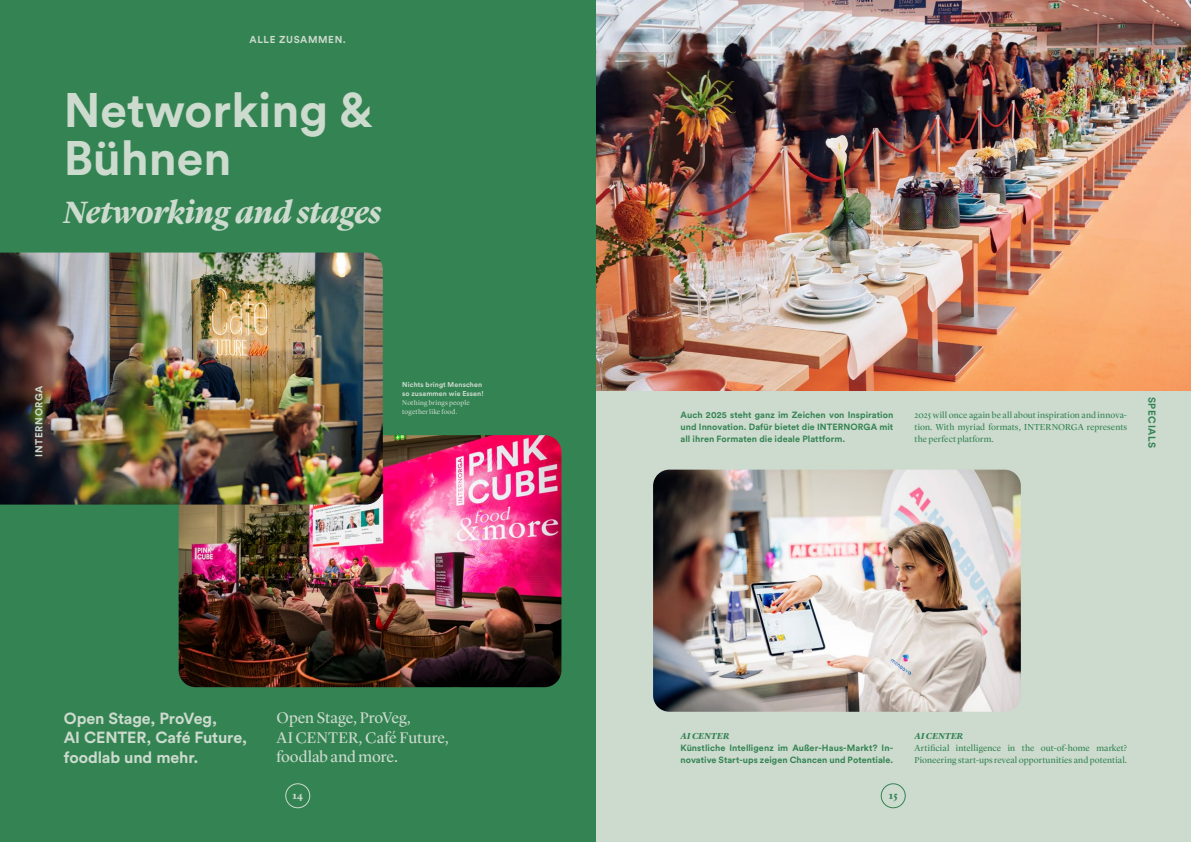
<style>
.page{position:relative;width:1191px;height:842px;background:#fff}
.page>*{position:absolute;margin:0;border:0;box-sizing:border-box;transform-origin:0 0}
.t1{font:700 48px/48px "Circular Std";color:#ccdbce}
.t2{font:italic 700 32px "Lyon Display";color:#ccdbce}
.t3{font:700 16px/19.2px "Circular Std";letter-spacing:-.01em;color:#ccdbce}
.t4{font:16px/19.2px "Lyon Display";color:#ccdbce}
.t5{font:700 10px "Circular Std";letter-spacing:.06em;color:#ccdbce}
.t6{font:700 10px "Circular Std";letter-spacing:.06em;color:#348353}
.t7{font:700 10px "Lyon Display";color:#ccdbce}
.t8{font:700 10px "Lyon Display";color:#348353}
.t9{font:9px/12px "Lyon Display";letter-spacing:.01em;color:#348353;text-align:justify}
.t10{font:700 9px/12px "Circular Std";letter-spacing:.005em;color:#348353;text-align:justify}
.t11{font:italic 700 9px "Lyon Display";letter-spacing:.015em;color:#348353}
.t12{font:700 7px/9px "Circular Std";letter-spacing:.015em;color:#ccdbce}
.t13{font:7px/9px "Lyon Display";letter-spacing:.02em;color:#ccdbce}
</style>
<div class="page">
<div style="left:595px;top:0;width:596px;height:842px;background:#ccdbce"></div>
<img style="left:595px;top:0;width:596px;height:391px">
<div style="left:0;top:0;width:595px;height:842px;background:#348353"></div>
<img style="left:653px;top:470px;width:367px;height:242px">
<img style="left:179px;top:435px;width:382px;height:252px">
<img style="left:0;top:253px;width:383px;height:252px">
<div style="left:285px;top:783px;width:25px;height:25px;border:1px solid #ccdbce;border-radius:50%"></div>
<div style="left:881px;top:783px;width:24px;height:25px;border:1px solid #348353;border-radius:50%"></div>
<p class="t5" style="left:249px;top:33px;width:98px">ALLE ZUSAMMEN.</p>
<h1 class="t1" style="left:64px;top:85px;width:310px">Networking &amp;<br>Bühnen</h1>
<h2 class="t2" style="left:64px;top:188px;width:319px">Networking and stages</h2>
<p class="t5" style="left:33px;top:457px;width:73px;rotate:-90deg">INTERNORGA</p>
<p class="t12" style="left:402px;top:379px;width:83px">Nichts bringt Menschen so zusammen wie Essen!</p>
<p class="t13" style="left:402px;top:397px;width:69px">Nothing brings people together like food.</p>
<p class="t10" style="left:680px;top:409px;width:214px">Auch 2025 steht ganz im Zeichen von Inspiration und Innovation. Dafür bietet die INTERNORGA mit all ihren Formaten die ideale Plattform.</p>
<p class="t9" style="left:914px;top:408px;width:214px">2025 will once again be all about inspiration and innova&shy;tion. With myriad formats, INTERNORGA represents the perfect platform.</p>
<p class="t6" style="left:1158px;top:397px;width:53px;rotate:90deg">SPECIALS</p>
<h3 class="t3" style="left:64px;top:709px;width:185px">Open Stage, ProVeg,<br>AI CENTER, Café Future, foodlab und mehr.</h3>
<h3 class="t4" style="left:276px;top:707px;width:174px">Open Stage, ProVeg,<br>AI CENTER, Café Future, foodlab and more.</h3>
<p class="t11" style="left:680px;top:729px;width:50px">AI CENTER</p>
<p class="t10" style="left:680px;top:741px;width:214px">Künstliche Intelligenz im Außer-Haus-Markt? In&shy;novative Start-ups zeigen Chancen und Potentiale.</p>
<p class="t7" style="left:292px;top:788px;width:12px">14</p>
<p class="t8" style="left:888px;top:788px;width:10px">15</p>
<p class="t11" style="left:914px;top:729px;width:50px">AI CENTER</p>
<p class="t9" style="left:914px;top:741px;width:214px">Artificial intelligence in the out-of-home market?<br>Pioneering start-ups reveal opportunities and potential.</p>
</div>
